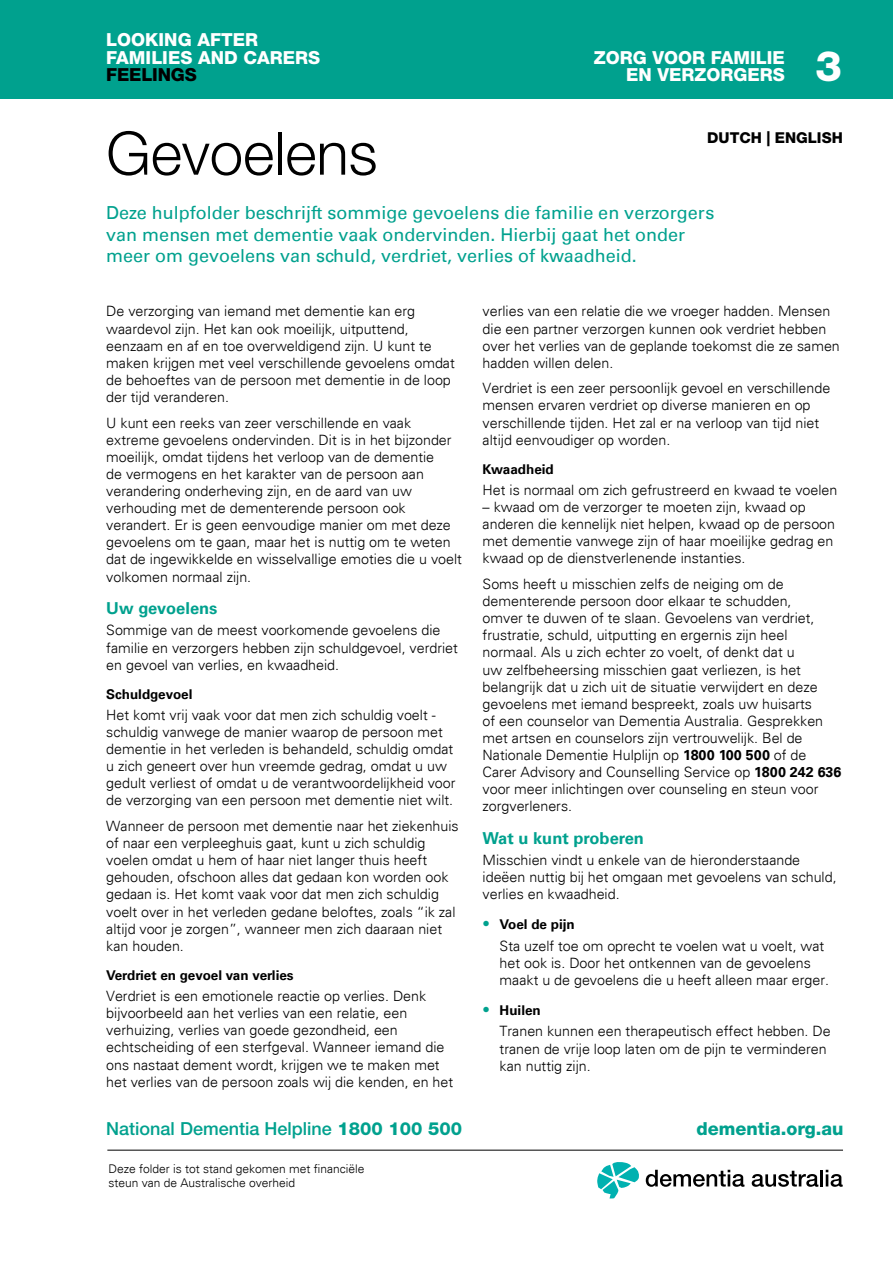
<style>
.page{position:relative;width:893px;height:1263px;background:#fff}
.page>*{position:absolute;margin:0;border:0;box-sizing:border-box;transform-origin:0 0}
.t1{font:300 60px "Helvetica Neue LT";color:#000}
.t2{font:800 42px "Helvetica Neue LT";color:#fff}
.t3{font:18px/21.6px "Univers LT Std";color:#00a18e}
.t4{font:800 18px/17.2px "Helvetica Neue LT";color:#fff;text-align:right}
.t5{font:500 18px "Helvetica Neue LT";color:#00a18e}
.t6{font:800 18px "Helvetica Neue LT";color:#00a18e}
.t7{font:800 18px "Helvetica Neue LT";letter-spacing:-.01em;color:#000}
.t8{font:700 16.5px "Univers LT Std";color:#00a18e}
.t9{font:800 15px "Helvetica Neue LT";color:#000}
.t10{font:300 14.25px/17.1px "Univers";color:#000}
.t11{font:700 13.5px "Univers LT Std";color:#000}
.t12{font:300 12px/14.4px "Univers";color:#000}
.s1{font-family:"Univers LT Std";font-weight:700}
.s2{font-family:"Univers";font-weight:300;font-size:15px;color:#00a18e}
.s3{font-weight:800}
</style>
<div class="page">
<div style="left:0;top:0;width:893px;height:99px;background:#00a18e"></div>
<hr style="left:107px;top:1150px;width:736px;height:1px;background:#000">
<svg style="left:597px;top:1162px;width:42px;height:36px"></svg>
<svg style="left:646px;top:1170px;width:98px;height:17px"></svg>
<svg style="left:752px;top:1171px;width:66px;height:16px"></svg>
<hr style="left:820px;top:1170px;width:3px;height:16px;background:#000">
<svg style="left:826px;top:1170px;width:17px;height:17px"></svg>
<p class="t4" style="left:106px;top:31px;width:215px;text-align:left">LOOKING AFTER<br>FAMILIES AND CARERS</p>
<p class="t7" style="left:106px;top:64px;width:92px">FEELINGS</p>
<p class="t4" style="left:594px;top:48px;width:193px">ZORG VOOR FAMILIE<br>EN VERZORGERS</p>
<h2 class="t2" style="left:815px;top:41px;width:28px">3</h2>
<h1 class="t1" style="left:106px;top:117px;width:273px">Gevoelens</h1>
<p class="t3" style="left:106px;top:202px;width:609px">Deze hulpfolder beschrijft sommige gevoelens die familie en verzorgers van mensen met dementie vaak ondervinden. Hierbij gaat het onder meer om gevoelens van schuld, verdriet, verlies of kwaadheid.</p>
<p class="t10" style="left:106px;top:303px;width:350px">De verzorging van iemand met dementie kan erg waardevol zijn. Het kan ook moeilijk, uitputtend, eenzaam en af en toe overweldigend zijn. U kunt te maken krijgen met veel verschillende gevoelens omdat de behoeftes van de persoon met dementie in de loop der tijd veranderen.</p>
<p class="t10" style="left:106px;top:414px;width:357px">U kunt een reeks van zeer verschillende en vaak extreme gevoelens ondervinden. Dit is in het bijzonder moeilijk, omdat tijdens het verloop van de dementie<br>de vermogens en het karakter van de persoon aan verandering onderheving zijn, en de aard van uw verhouding met de dementerende persoon ook verandert. Er is geen eenvoudige manier om met deze gevoelens om te gaan, maar het is nuttig om te weten dat de ingewikkelde en wisselvallige emoties die u voelt volkomen normaal zijn.</p>
<p class="t8" style="left:106px;top:599px;width:113px">Uw gevoelens</p>
<p class="t10" style="left:106px;top:622px;width:353px">Sommige van de meest voorkomende gevoelens die familie en verzorgers hebben zijn schuldgevoel, verdriet en gevoel van verlies, en kwaadheid.</p>
<p class="t11" style="left:106px;top:686px;width:88px">Schuldgevoel</p>
<p class="t10" style="left:106px;top:706px;width:351px">Het komt vrij vaak voor dat men zich schuldig voelt - schuldig vanwege de manier waarop de persoon met dementie in het verleden is behandeld, schuldig omdat u zich geneert over hun vreemde gedrag, omdat u uw gedult verliest of omdat u de verantwoordelijkheid voor de verzorging van een persoon met dementie niet wilt.</p>
<p class="t10" style="left:106px;top:817px;width:354px">Wanneer de persoon met dementie naar het ziekenhuis of naar een verpleeghuis gaat, kunt u zich schuldig voelen omdat u hem of haar niet langer thuis heeft gehouden, ofschoon alles dat gedaan kon worden ook gedaan is. Het komt vaak voor dat men zich schuldig voelt over in het verleden gedane beloftes, zoals “ik zal altijd voor je zorgen”, wanneer men zich daaraan niet kan houden.</p>
<p class="t11" style="left:106px;top:967px;width:189px">Verdriet en gevoel van verlies</p>
<p class="t10" style="left:106px;top:987px;width:348px">Verdriet is een emotionele reactie op verlies. Denk bijvoorbeeld aan het verlies van een relatie, een verhuizing, verlies van goede gezondheid, een echtscheiding of een sterfgeval. Wanneer iemand die ons nastaat dement wordt, krijgen we te maken met het verlies van de persoon zoals wij die kenden, en het</p>
<p class="t9" style="left:707px;top:129px;width:137px">DUTCH | ENGLISH</p>
<p class="t10" style="left:483px;top:303px;width:359px">verlies van een relatie die we vroeger hadden. Mensen die een partner verzorgen kunnen ook verdriet hebben over het verlies van de geplande toekomst die ze samen hadden willen delen.</p>
<p class="t10" style="left:483px;top:380px;width:349px">Verdriet is een zeer persoonlijk gevoel en verschillende mensen ervaren verdriet op diverse manieren en op verschillende tijden. Het zal er na verloop van tijd niet altijd eenvoudiger op worden.</p>
<p class="t11" style="left:483px;top:461px;width:73px">Kwaadheid</p>
<p class="t10" style="left:483px;top:481px;width:356px">Het is normaal om zich gefrustreerd en kwaad te voelen</p>
<p class="t10" style="left:483px;top:498px;width:354px">– kwaad om de verzorger te moeten zijn, kwaad op anderen die kennelijk niet helpen, kwaad op de persoon met dementie vanwege zijn of haar moeilijke gedrag en kwaad op de dienstverlenende instanties.</p>
<p class="t10" style="left:483px;top:575px;width:360px">Soms heeft u misschien zelfs de neiging om de dementerende persoon door elkaar te schudden,<br>omver te duwen of te slaan. Gevoelens van verdriet, frustratie, schuld, uitputting en ergernis zijn heel normaal. Als u zich echter zo voelt, of denkt dat u<br>uw zelfbeheersing misschien gaat verliezen, is het belangrijk dat u zich uit de situatie verwijdert en deze gevoelens met iemand bespreekt, zoals uw huisarts<br>of een counselor van Dementia Australia. Gesprekken met artsen en counselors zijn vertrouwelijk. Bel de Nationale Dementie Hulplijn op <span class="s1">1800 100 500</span> of de Carer Advisory and Counselling Service op <span class="s1">1800 242 636 </span>voor meer inlichtingen over counseling en steun voor zorgverleners.</p>
<p class="t8" style="left:483px;top:828px;width:163px">Wat u kunt proberen</p>
<p class="t10" style="left:483px;top:852px;width:356px">Misschien vindt u enkele van de hieronderstaande ideëen nuttig bij het omgaan met gevoelens van schuld, verlies en kwaadheid.</p>
<p class="t11" style="left:483px;top:917px;width:94px"><span class="s2">•</span> Voel de pijn</p>
<p class="t10" style="left:500px;top:937px;width:331px">Sta uzelf toe om oprecht te voelen wat u voelt, wat het ook is. Door het ontkennen van de gevoelens maakt u de gevoelens die u heeft alleen maar erger.</p>
<p class="t11" style="left:483px;top:1002px;width:60px"><span class="s2">•</span> Huilen</p>
<p class="t10" style="left:500px;top:1023px;width:333px">Tranen kunnen een therapeutisch effect hebben. De tranen de vrije loop laten om de pijn te verminderen kan nuttig zijn.</p>
<p class="t5" style="left:106px;top:1118px;width:357px">National Dementia Helpline <span class="s3">1800 100 500</span></p>
<p class="t6" style="left:696px;top:1118px;width:149px">dementia.org.au</p>
<p class="t12" style="left:108px;top:1161px;width:258px">Deze folder is tot stand gekomen met financiële steun van de Australische overheid</p>
</div>
